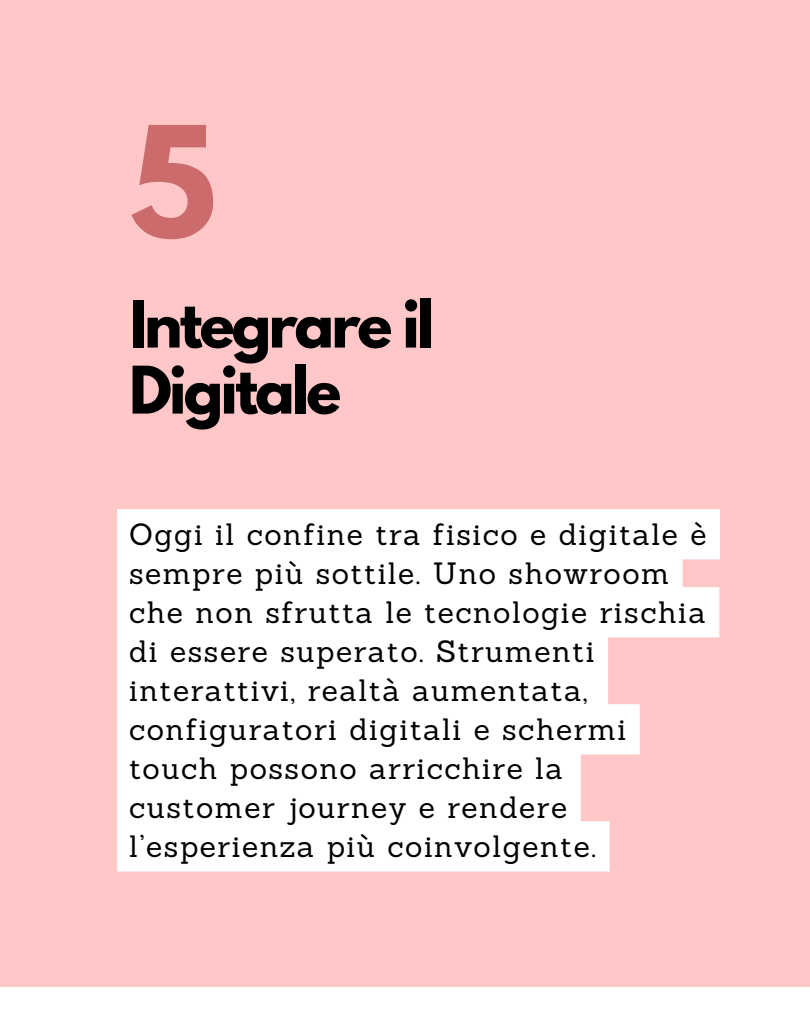
<style>
.page{position:relative;width:810px;height:1013px;background:#fff}
.page>*{position:absolute;margin:0;border:0;box-sizing:border-box;transform-origin:0 0}
.t1{font:700 136.1px "League Spartan";color:#cb6b6b}
.t2{font:700 58.1px/66px "League Spartan";letter-spacing:-.05em;color:#000}
.t3{font:30px/39px "Sanchez";letter-spacing:.05em;color:#000}
</style>
<div class="page">
<div style="left:0;top:0;width:810px;height:1012px;background:#ffc7c7"></div>
<div style="left:0;top:987px;width:810px;height:25px;background:#fff"></div>
<svg style="left:117px;top:509px;width:603px;height:362px;background:#fff8f8"></svg>
<p class="t1" style="left:129px;top:115px;width:89px">5</p>
<p class="t2" style="left:129px;top:298px;width:307px">Integrare il<br>Digitale</p>
<h1 class="t3" style="left:129px;top:514px;width:579px">Oggi il confine tra fisico e digitale è sempre più sottile. Uno showroom che non sfrutta le tecnologie rischia di essere superato. Strumenti interattivi, realtà aumentata, configuratori digitali e schermi touch possono arricchire la customer journey e rendere l’esperienza più coinvolgente.</h1>
</div>
